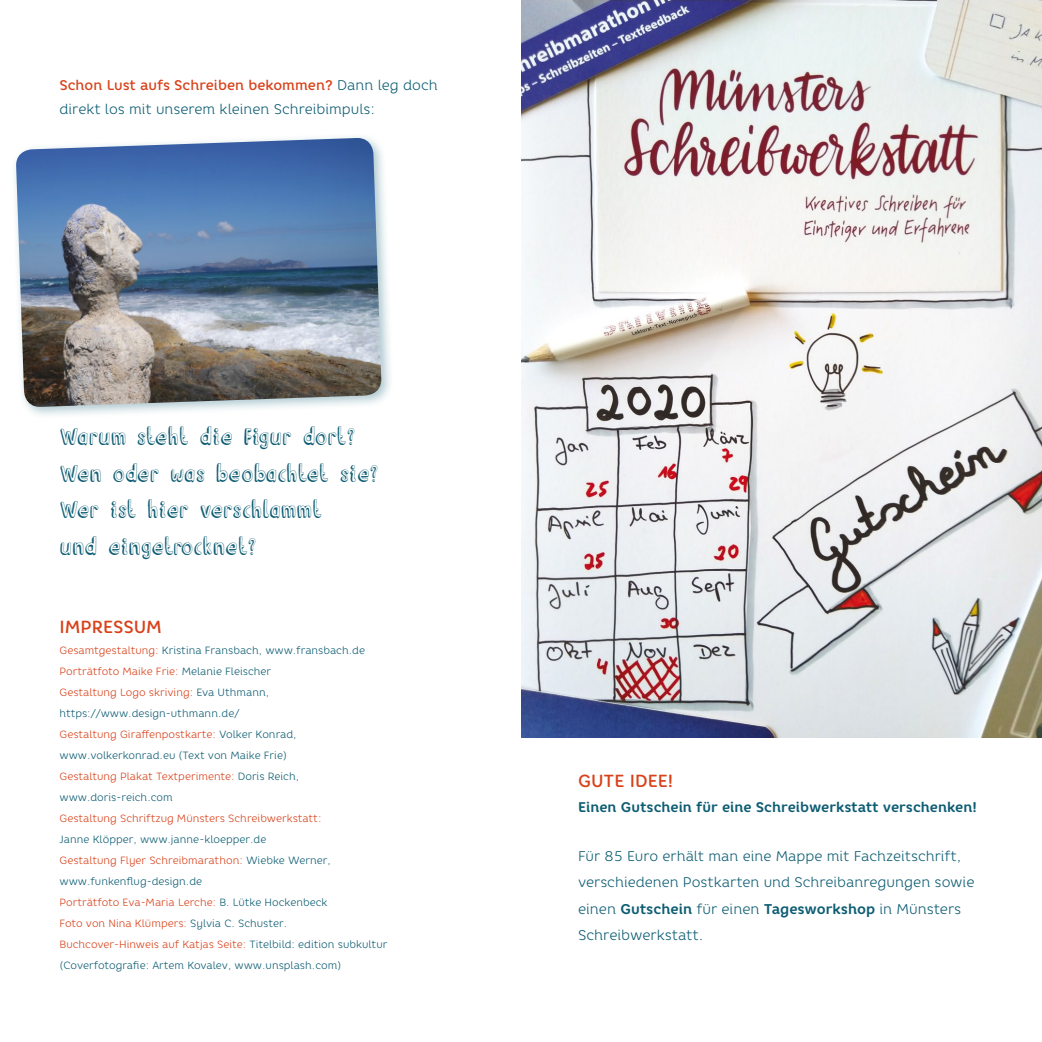
<style>
.page{position:relative;width:1042px;height:1042px;background:#fff}
.page>*{position:absolute;margin:0;border:0;box-sizing:border-box;transform-origin:0 0}
.t1{font:21px/36.8px "Limoen";color:#0e5d73}
.t2{font:500 17.5px "Core Rhino 55";color:#d84119}
.t3{font:300 14.17px/26.4px "Core Rhino 35";color:#0e5d73}
.t4{font:300 14px/26.6px "Core Rhino 35";color:#0e5d73}
.t5{font:700 14px "Core Rhino 65";color:#0e5d73}
.t6{font:500 14px "Core Rhino 55";color:#d84119}
.t7{font:300 10.5px/21px "Core Rhino 35";color:#0e5d73}
.t8{font:300 10.5px "Core Rhino 35";color:#d84119}
.s1{font-family:"Core Rhino 35";font-weight:300;color:#0e5d73}
.s2{color:#d84119}
.s3{font-size:14.17px}
.s4{font-family:"Core Rhino 65";font-weight:700}
</style>
<div class="page">
<img style="left:521px;top:0;width:521px;height:737px">
<div style="left:10px;top:132px;width:384px;height:288px;background:#0e5d73;opacity:.34"></div>
<img style="left:16px;top:138px;width:366px;height:269px">
<h3 class="t6" style="left:60px;top:76px;width:380px">Schon Lust aufs Schreiben bekommen? <span class="s1">Dann leg doch</span></h3>
<h3 class="t4" style="left:60px;top:96px;width:317px">direkt los mit unserem kleinen Schreibimpuls:</h3>
<h1 class="t1" style="left:60px;top:418px;width:320px">Warum steht die Figur dort?<br>Wen oder was beobachtet sie?<br>Wer ist hier verschlammt<br>und eingetrocknet?</h1>
<h2 class="t2" style="left:60px;top:616px;width:104px">IMPRESSUM</h2>
<p class="t7" style="left:60px;top:640px;width:307px"><span class="s2">Gesamtgestaltung:</span> Kristina Fransbach, www.fransbach.de <span class="s2">Porträtfoto Maike Frie:</span> Melanie Fleischer<br><span class="s2">Gestaltung Logo skriving:</span> Eva Uthmann, https://www.design-uthmann.de/<br><span class="s2">Gestaltung Giraffenpostkarte:</span> Volker Konrad, www.volkerkonrad.eu (Text von Maike Frie)<br><span class="s2">Gestaltung Plakat Textperimente:</span> Doris Reich, www.doris-reich.com</p>
<p class="t8" style="left:60px;top:812px;width:263px">Gestaltung Schriftzug Münsters Schreibwerkstatt:</p>
<p class="t7" style="left:60px;top:829px;width:329px">Janne Klöpper, www.janne-kloepper.de<br><span class="s2">Gestaltung Flyer Schreibmarathon:</span> Wiebke Werner, www.funkenflug-design.de<br><span class="s2">Porträtfoto Eva-Maria Lerche:</span> B. Lütke Hockenbeck<br><span class="s2">Foto von Nina Klümpers:</span> Sylvia C. Schuster.<br><span class="s2">Buchcover-Hinweis auf Katjas Seite:</span> Titelbild: edition subkultur (Coverfotografie: Artem Kovalev, www.unsplash.com)</p>
<h2 class="t2" style="left:578px;top:770px;width:97px">GUTE IDEE!</h2>
<h3 class="t5" style="left:578px;top:798px;width:400px">Einen Gutschein für eine Schreibwerkstatt verschenken!</h3>
<h3 class="t4" style="left:578px;top:842px;width:398px">Für 85 Euro erhält man eine Mappe mit Fachzeitschrift, verschiedenen Postkarten und Schreibanre<span class="s3">gungen sowie</span></h3>
<h3 class="t3" style="left:578px;top:895px;width:385px">einen <span class="s4">Gutschein</span> für einen <span class="s4">Tagesworkshop</span> in Münsters<br>Schreibwerkstatt.</h3>
</div>
